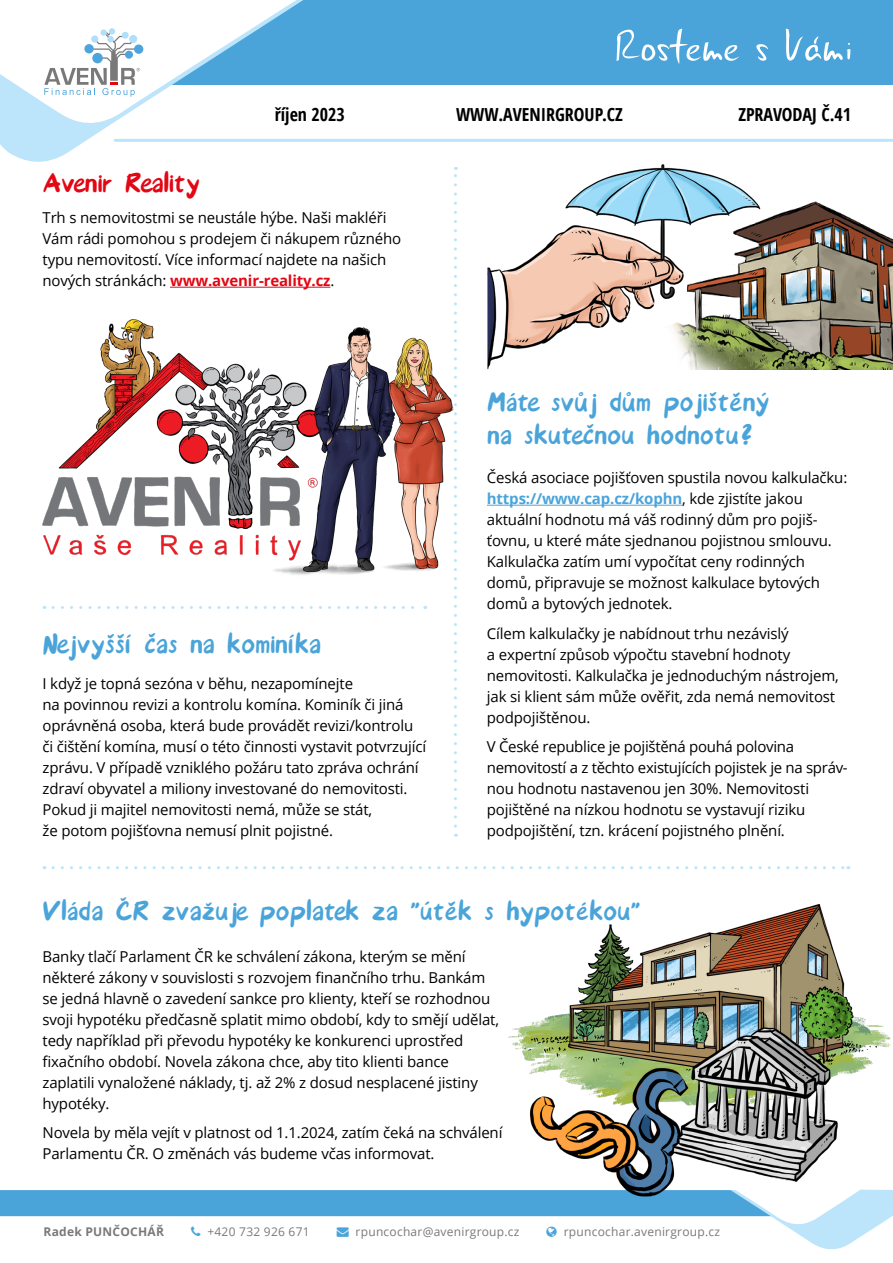
<style>
.page{position:relative;width:893px;height:1263px;background:#fff}
.page>*{position:absolute;margin:0;border:0;box-sizing:border-box;transform-origin:0 0}
.t1{font:36px/33px "Avenir Font";letter-spacing:-.01em;color:#4aa4da}
.t2{font:36px "Avenir Font";letter-spacing:-.01em;color:#e30613}
.t3{font:700 condensed 18px "Open Sans";color:#000}
.t4{font:15px/21px "Open Sans";letter-spacing:-.01em;color:#000}
.t5{font:12px "Open Sans";letter-spacing:.02em;color:#797979}
.t6{font:700 12px "Open Sans";letter-spacing:.02em;color:#797979}
.s1{font-weight:700;color:#e30613}
.s2{font-weight:700;color:#4aa4da}
.s3{color:#49a5db}
</style>
<div class="page">
<div style="left:22px;top:0;width:871px;height:85px;background:#4aa4da"></div>
<svg style="left:0;top:0;width:328px;height:162px"></svg>
<svg style="left:617px;top:29px;width:123px;height:35px"></svg>
<svg style="left:756px;top:44px;width:12px;height:17px"></svg>
<svg style="left:786px;top:29px;width:64px;height:32px"></svg>
<svg style="left:0;top:0;width:302px;height:129px"></svg>
<hr style="left:115px;top:139px;width:778px;height:3px;background:#bce4fa">
<hr style="left:170px;top:287px;width:160px;height:1px;background:#e30613">
<hr style="left:487px;top:505px;width:195px;height:1px;background:#4aa4da">
<svg style="left:53px;top:606px;width:373px;height:3px"></svg>
<svg style="left:53px;top:866px;width:796px;height:3px"></svg>
<svg style="left:454px;top:167px;width:3px;height:659px"></svg>
<img style="left:508px;top:904px;width:383px;height:171px">
<img style="left:512px;top:1057px;width:159px;height:132px">
<img style="left:664px;top:1021px;width:176px;height:162px">
<img style="left:42px;top:292px;width:415px;height:292px">
<img style="left:487px;top:164px;width:284px;height:206px">
<img style="left:652px;top:193px;width:241px;height:176px">
<svg style="left:0;top:1189px;width:893px;height:61px"></svg>
<h1 class="t2" style="left:43px;top:168px;width:159px">Avenir Reality</h1>
<p class="t3" style="left:275px;top:101px;width:72px">říjen 2023</p>
<p class="t3" style="left:456px;top:101px;width:168px">WWW.AVENIRGROUP.CZ</p>
<p class="t3" style="left:738px;top:101px;width:114px">ZPRAVODAJ Č.41</p>
<p class="t4" style="left:43px;top:207px;width:360px">Trh s nemovitostmi se neustále hýbe. Naši makléři Vám rádi pomohou s prodejem či nákupem různého typu nemovitostí. Více informací najdete na našich nových stránkách: <span class="s1">www.avenir-reality.cz</span>.</p>
<h1 class="t1" style="left:43px;top:629px;width:280px">Nejvyšší čas na kominíka</h1>
<p class="t4" style="left:43px;top:672px;width:385px">I když je topná sezóna v běhu, nezapomínejte<br>na povinnou revizi a kontrolu komína. Kominík či jiná oprávněná osoba, která bude provádět revizi/kontrolu či čištění komína, musí o této činnosti vystavit potvrzující zprávu. V případě vzniklého požáru tato zpráva ochrání zdraví obyvatel a miliony investované do nemovitosti.<br>Pokud ji majitel nemovitosti nemá, může se stát,<br>že potom pojišťovna nemusí plnit pojistné.</p>
<h1 class="t1" style="left:487px;top:386px;width:284px">Máte svůj dům pojištěný na skutečnou hodnotu?</h1>
<p class="t4" style="left:487px;top:467px;width:362px">Česká asociace pojišťoven spustila novou kalkulačku: <span class="s2">https://www.cap.cz/kophn</span>, kde zjistíte jakou aktuální hodnotu má váš rodinný dům pro pojiš&shy;ťovnu, u které máte sjednanou pojistnou smlouvu.<br>Kalkulačka zatím umí vypočítat ceny rodinných domů, připravuje se možnost kalkulace bytových domů a bytových jednotek.</p>
<p class="t4" style="left:487px;top:622px;width:354px">Cílem kalkulačky je nabídnout trhu nezávislý<br>a expertní způsob výpočtu stavební hodnoty nemovitosti. Kalkulačka je jednoduchým nástrojem, jak si klient sám může ověřit, zda nemá nemovitost podpojištěnou.</p>
<p class="t4" style="left:487px;top:736px;width:362px">V České republice je pojištěná pouhá polovina nemovitostí a z těchto existujících pojistek je na správ&shy;nou hodnotu nastavenou jen 30%. Nemovitosti pojištěné na nízkou hodnotu se vystavují riziku podpojištění, tzn. krácení pojistného plnění.</p>
<h1 class="t1" style="left:43px;top:895px;width:600px">Vláda ČR zvažuje poplatek za "útěk s hypotékou"</h1>
<p class="t4" style="left:43px;top:945px;width:458px">Banky tlačí Parlament ČR ke schválení zákona, kterým se mění některé zákony v souvislosti s rozvojem finančního trhu. Bankám se jedná hlavně o zavedení sankce pro klienty, kteří se rozhodnou svoji hypotéku předčasně splatit mimo období, kdy to smějí udělat, tedy například při převodu hypotéky ke konkurenci uprostřed fixačního období. Novela zákona chce, aby tito klienti bance zaplatili vynaložené náklady, tj. až 2% z dosud nesplacené jistiny hypotéky.</p>
<p class="t4" style="left:43px;top:1122px;width:461px">Novela by měla vejít v platnost od 1.1.2024, zatím čeká na schválení<br>Parlamentu ČR. O změnách vás budeme včas informovat.</p>
<p class="t6" style="left:44px;top:1223px;width:122px">Radek PUNČOCHÁŘ</p>
<p class="t5" style="left:207px;top:1223px;width:104px">+420 732 926 671</p>
<p class="t5" style="left:337px;top:1223px;width:184px"><span class="s3">→</span> rpuncochar@avenirgroup.cz</p>
<p class="t5" style="left:564px;top:1223px;width:158px">rpuncochar.avenirgroup.cz</p>
</div>
